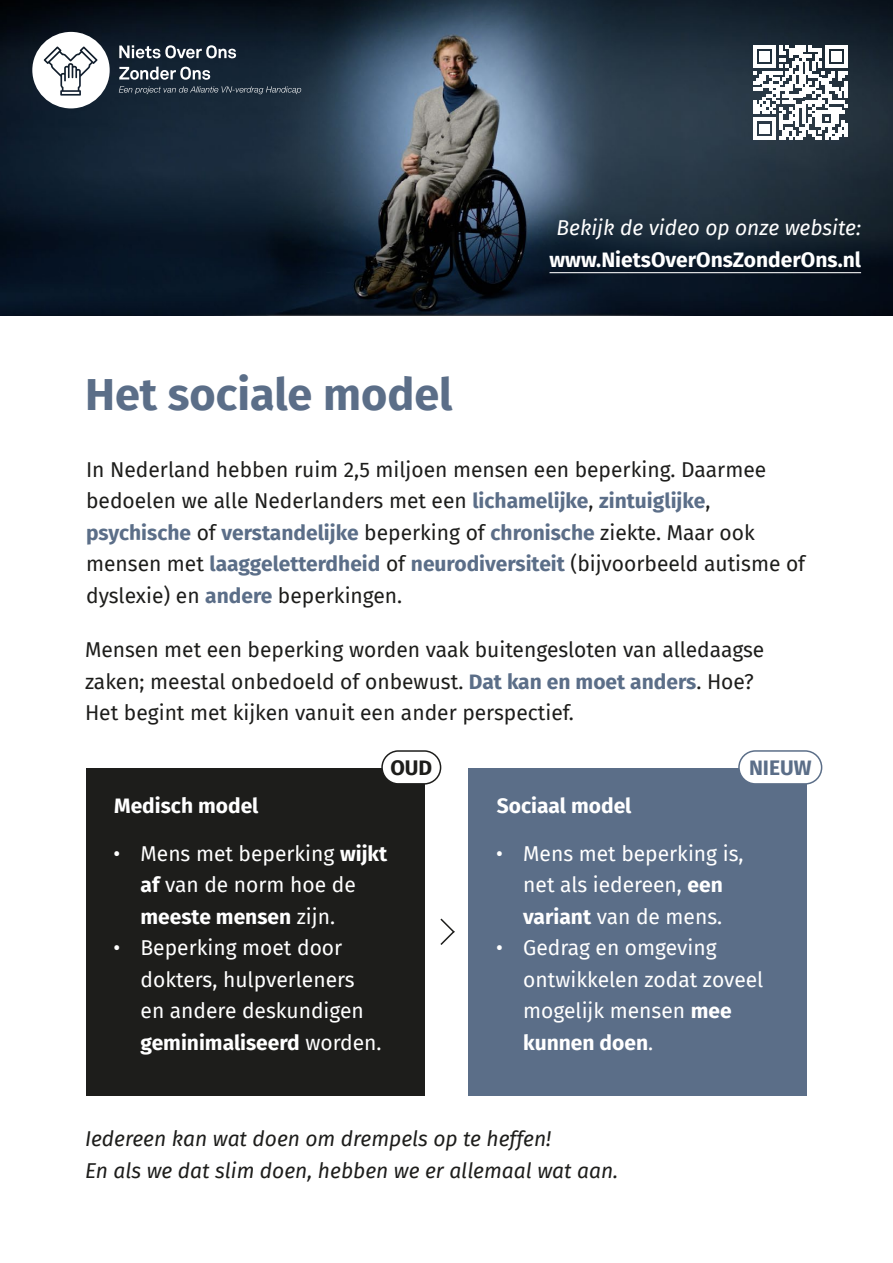
<style>
.page{position:relative;width:893px;height:1263px;background:#fff}
.page>*{position:absolute;margin:0;border:0;box-sizing:border-box;transform-origin:0 0}
.t1{font:700 45px "Fira Sans";color:#5b6e88}
.t2{font:21px/31.5px "Fira Sans";color:#1d1d1b}
.t3{font:21px/31.5px "Fira Sans";color:#fff}
.t4{font:italic 21px/31.5px "Fira Sans";color:#1d1d1b}
.t5{font:700 21px "Fira Sans";color:#fff}
.t6{font:italic 21px "Fira Sans";color:#fff}
.t7{font:700 21px "Fira Sans";color:#5b6e88}
.t8{font:700 21px "Fira Sans";color:#1d1d1b}
.s1{font-weight:700;color:#5b6e88}
.s2{font-weight:700}
</style>
<div class="page">
<div style="left:86px;top:768px;width:338px;height:327px;background:#1d1d1b"></div>
<div style="left:468px;top:768px;width:339px;height:327px;background:#5b6e88"></div>
<svg style="left:440px;top:918px;width:15px;height:27px"></svg>
<div style="left:739px;top:751px;width:83px;height:33px;background:#fff;border-radius:16px"></div>
<div style="left:738px;top:750px;width:84px;height:35px;border:2px solid #5b6e88;border-radius:16px"></div>
<div style="left:382px;top:751px;width:59px;height:33px;background:#fff;border-radius:16px"></div>
<div style="left:381px;top:750px;width:60px;height:35px;border:2px solid #1d1d1b;border-radius:16px"></div>
<img style="left:0;top:0;width:893px;height:316px">
<svg style="left:753px;top:45px;width:95px;height:95px"></svg>
<svg style="left:32px;top:32px;width:78px;height:76px"></svg>
<svg style="left:119px;top:45px;width:117px;height:13px"></svg>
<svg style="left:119px;top:67px;width:91px;height:13px"></svg>
<svg style="left:119px;top:86px;width:182px;height:8px"></svg>
<hr style="left:549px;top:272px;width:312px;height:1px;background:#fff">
<h1 class="t1" style="left:85px;top:356px;width:369px">Het sociale model</h1>
<p class="t6" style="left:556px;top:212px;width:306px">Bekijk de video op onze website:</p>
<p class="t5" style="left:549px;top:242px;width:313px">www.NietsOverOnsZonderOns.nl</p>
<p class="t2" style="left:86px;top:453px;width:721px">In Nederland hebben ruim 2,5 miljoen mensen een beperking. Daarmee bedoelen we alle Nederlanders met een <span class="s1">lichamelijke</span>, <span class="s1">zintuiglijke</span>, <span class="s1">psychische</span> of <span class="s1">verstandelijke</span> beperking of <span class="s1">chronische</span> ziekte. Maar ook mensen met <span class="s1">laaggeletterdheid</span> of <span class="s1">neurodiversiteit</span> (bijvoorbeeld autisme of dyslexie) en <span class="s1">andere</span> beperkingen.</p>
<p class="t2" style="left:85px;top:633px;width:681px">Mensen met een beperking worden vaak buitengesloten van alledaagse zaken; meestal onbedoeld of onbewust. <span class="s1">Dat kan en moet anders</span>. Hoe?<br>Het begint met kijken vanuit een ander perspectief.</p>
<p class="t8" style="left:390px;top:750px;width:43px">OUD</p>
<p class="t7" style="left:749px;top:750px;width:64px">NIEUW</p>
<p class="t5" style="left:114px;top:788px;width:146px">Medisch model</p>
<p class="t5" style="left:497px;top:788px;width:136px">Sociaal model</p>
<p class="t3" style="left:141px;top:837px;width:248px;text-indent:-27px">• Mens met beperking <span class="s2">wijkt af</span> van de norm hoe de <span class="s2">meeste mensen</span> zijn.</p>
<p class="t3" style="left:141px;top:931px;width:243px;text-indent:-27px">• Beperking moet door dokters, hulpverleners en andere deskundigen <span class="s2">geminimaliseerd</span> worden.</p>
<p class="t3" style="left:496px;top:837px;width:249px;text-align:center">• Mens met beperking is, net als iedereen, <span class="s2">een variant</span> van de mens.</p>
<p class="t3" style="left:523px;top:931px;width:242px;text-indent:-27px">• Gedrag en omgeving ontwikkelen zodat zoveel mogelijk mensen <span class="s2">mee kunnen doen</span>.</p>
<p class="t4" style="left:85px;top:1123px;width:535px">Iedereen kan wat doen om drempels op te heffen!<br>En als we dat slim doen, hebben we er allemaal wat aan.</p>
</div>
